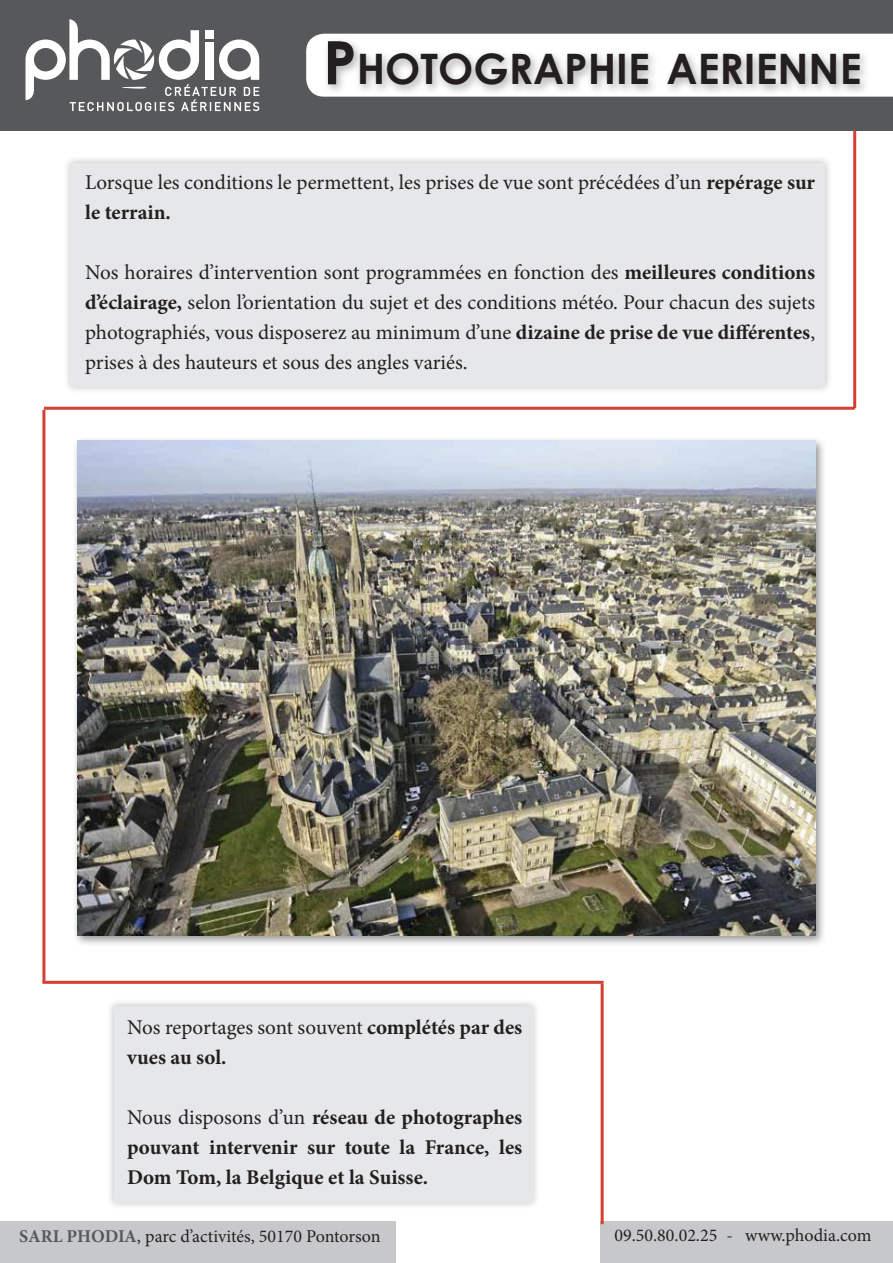
<style>
.page{position:relative;width:893px;height:1263px;background:#fff}
.page>*{position:absolute;margin:0;border:0;box-sizing:border-box;transform-origin:0 0}
.t1{font:700 42px "Century Gothic";color:#231f20}
.t2{font:21px/30px "Minion Pro";color:#231f20}
.t3{font:700 21px/30px "Minion Pro";color:#231f20}
.t4{font:18px "Minion Pro";color:#231f20}
.s1{font-size:60px}
.s2{font-weight:700}
.s3{font-weight:400}
.s4{font-weight:700;color:#57585a}
</style>
<div class="page">
<div style="left:63px;top:155px;width:769px;height:239px;background:#231f20;opacity:.3"></div>
<div style="left:71px;top:163px;width:754px;height:223px;background:#e6e7e9"></div>
<div style="left:106px;top:998px;width:434px;height:212px;background:#231f20;opacity:.3"></div>
<div style="left:114px;top:1006px;width:418px;height:196px;background:#e6e7e9"></div>
<div style="left:1px;top:0;width:892px;height:130px;background:#57585a"></div>
<svg style="left:306px;top:34px;width:587px;height:63px;background:#f1f1f1"></svg>
<div style="left:323px;top:36px;width:548px;height:60px;background:#231f20;opacity:.36"></div>
<svg style="left:26px;top:19px;width:233px;height:92px"></svg>
<div style="left:601px;top:1221px;width:292px;height:42px;background:#c7c8ca"></div>
<div style="left:0;top:1221px;width:395px;height:42px;background:#c7c8ca"></div>
<div style="left:73px;top:436px;width:753px;height:511px;background:#231f20;opacity:.5"></div>
<img style="left:78px;top:441px;width:737px;height:495px">
<hr style="left:853px;top:130px;width:3px;height:278px;background:#d53f33">
<hr style="left:44px;top:407px;width:811px;height:3px;background:#d53f33">
<hr style="left:42px;top:410px;width:3px;height:572px;background:#d53f33">
<hr style="left:42px;top:981px;width:562px;height:3px;background:#d53f33">
<hr style="left:601px;top:984px;width:3px;height:240px;background:#d53f33">
<p class="t1" style="left:323px;top:37px;width:540px"><span class="s1">P</span>HOTOGRAPHIE AERIENNE</p>
<p class="t2" style="left:85px;top:168px;width:732px">Lorsque les conditions le permettent, les prises de vue sont précédées d’un <span class="s2">repérage sur le terrain.</span></p>
<p class="t2" style="left:85px;top:258px;width:732px;text-align:justify">Nos horaires d’intervention sont programmées en fonction des <span class="s2">meilleures conditions d’éclairage,</span> selon l’orientation du sujet et des conditions météo. Pour chacun des sujets photographiés, vous disposerez au minimum d’une <span class="s2">dizaine de prise de vue différentes</span>, prises à des hauteurs et sous des angles variés.</p>
<p class="t3" style="left:127px;top:1012px;width:397px"><span class="s3">Nos reportages sont souvent</span> complétés par des vues au sol.</p>
<p class="t3" style="left:127px;top:1102px;width:397px;text-align:justify"><span class="s3">Nous disposons d’un</span> réseau de photographes pouvant intervenir sur toute la France, les Dom Tom, la Belgique et la Suisse.</p>
<p class="t4" style="left:19px;top:1224px;width:363px"><span class="s4">SARL PHODIA</span>, parc d’activités, 50170 Pontorson</p>
<p class="t4" style="left:614px;top:1223px;width:258px">09.50.80.02.25 - www.phodia.com</p>
</div>
